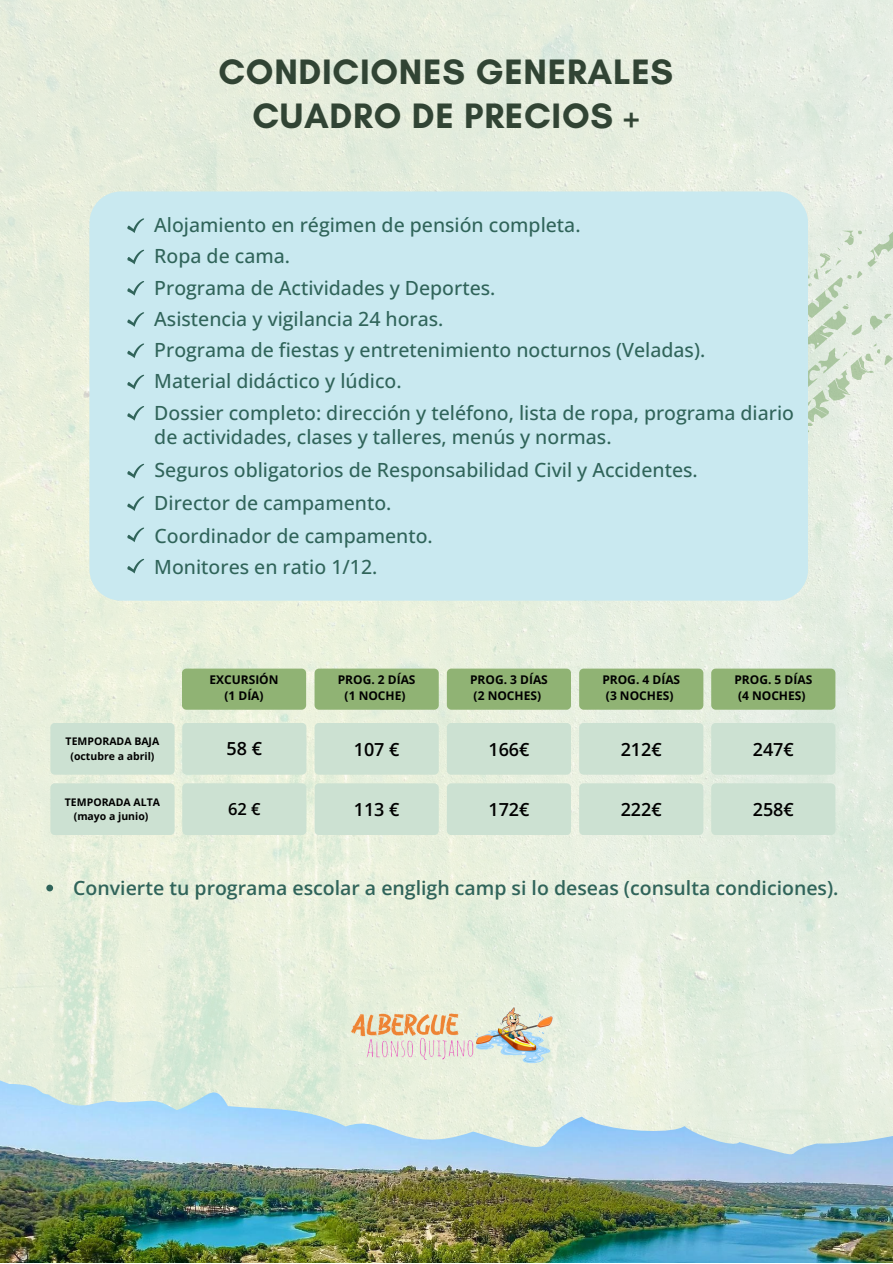
<style>
.page{position:relative;width:893px;height:1264px;background:#fff}
.page>*{position:absolute;margin:0;border:0;box-sizing:border-box;transform-origin:0 0}
.t1{font:700 36px "Glacial Indifference";letter-spacing:.02em;color:#314434}
.t2{font:500 19.5px/24.8px "Open Sans";color:#30645a}
.t3{font:600 19.5px "Open Sans";color:#30645a}
.t4{font:600 18px "Open Sans";color:#000}
.t5{font:600 16.5px "Open Sans";color:#000}
.t6{font:700 12px "Open Sans";color:#000}
.t7{font:700 10.5px "Open Sans";color:#000}
</style>
<div class="page">
<img style="left:0;top:0;width:892px;height:1071px">
<img style="left:0;top:1071px;width:892px;height:191px">
<svg style="left:808px;top:231px;width:84px;height:369px;background:#e0eadc"></svg>
<div style="left:89px;top:191px;width:719px;height:409px;background:#c9e9f0"></div>
<svg style="left:127px;top:218px;width:17px;height:15px"></svg>
<svg style="left:127px;top:250px;width:17px;height:14px"></svg>
<svg style="left:127px;top:281px;width:17px;height:14px"></svg>
<svg style="left:127px;top:312px;width:17px;height:15px"></svg>
<svg style="left:127px;top:343px;width:17px;height:15px"></svg>
<svg style="left:127px;top:375px;width:17px;height:14px"></svg>
<svg style="left:127px;top:406px;width:17px;height:14px"></svg>
<svg style="left:127px;top:496px;width:17px;height:15px"></svg>
<svg style="left:127px;top:464px;width:17px;height:14px"></svg>
<svg style="left:127px;top:527px;width:17px;height:15px"></svg>
<svg style="left:127px;top:559px;width:17px;height:14px"></svg>
<svg style="left:46px;top:884px;width:7px;height:7px"></svg>
<div style="left:182px;top:668px;width:124px;height:41px;background:#90b374;border-radius:4px"></div>
<div style="left:314px;top:668px;width:124px;height:41px;background:#90b374;border-radius:4px"></div>
<div style="left:447px;top:668px;width:124px;height:41px;background:#90b374;border-radius:4px"></div>
<div style="left:579px;top:668px;width:124px;height:41px;background:#90b374;border-radius:4px"></div>
<div style="left:711px;top:668px;width:124px;height:41px;background:#90b374;border-radius:4px"></div>
<div style="left:50px;top:783px;width:124px;height:52px;background:#cce1d2;border-radius:4px"></div>
<div style="left:50px;top:723px;width:124px;height:51px;background:#cce1d2;border-radius:4px"></div>
<div style="left:182px;top:783px;width:124px;height:52px;background:#cce1d2;border-radius:4px"></div>
<div style="left:182px;top:723px;width:124px;height:51px;background:#cce1d2;border-radius:4px"></div>
<div style="left:314px;top:783px;width:124px;height:52px;background:#cce1d2;border-radius:4px"></div>
<div style="left:314px;top:723px;width:124px;height:51px;background:#cce1d2;border-radius:4px"></div>
<div style="left:447px;top:783px;width:124px;height:52px;background:#cce1d2;border-radius:4px"></div>
<div style="left:447px;top:723px;width:124px;height:51px;background:#cce1d2;border-radius:4px"></div>
<div style="left:579px;top:783px;width:124px;height:52px;background:#cce1d2;border-radius:4px"></div>
<div style="left:579px;top:723px;width:124px;height:51px;background:#cce1d2;border-radius:4px"></div>
<div style="left:711px;top:783px;width:124px;height:52px;background:#cce1d2;border-radius:4px"></div>
<div style="left:711px;top:723px;width:124px;height:51px;background:#cce1d2;border-radius:4px"></div>
<img style="left:349px;top:1005px;width:206px;height:62px">
<p class="t1" style="left:218px;top:50px;width:456px">CONDICIONES GENERALES</p>
<p class="t1" style="left:252px;top:94px;width:388px">CUADRO DE PRECIOS +</p>
<p class="t2" style="left:154px;top:212px;width:428px">Alojamiento en régimen de pensión completa.</p>
<p class="t2" style="left:154px;top:243px;width:137px">Ropa de cama.</p>
<p class="t2" style="left:154px;top:275px;width:342px">Programa de Actividades y Deportes.</p>
<p class="t2" style="left:154px;top:306px;width:291px">Asistencia y vigilancia 24 horas.</p>
<p class="t2" style="left:154px;top:337px;width:552px">Programa de fiestas y entretenimiento nocturnos (Veladas).</p>
<p class="t2" style="left:154px;top:368px;width:249px">Material didáctico y lúdico.</p>
<p class="t2" style="left:154px;top:399px;width:641px">Dossier completo: dirección y teléfono, lista de ropa, programa diario de actividades, clases y talleres, menús y normas.</p>
<p class="t2" style="left:155px;top:457px;width:544px">Seguros obligatorios de Responsabilidad Civil y Accidentes.</p>
<p class="t2" style="left:154px;top:490px;width:238px">Director de campamento.</p>
<p class="t2" style="left:155px;top:522px;width:280px">Coordinador de campamento.</p>
<p class="t2" style="left:154px;top:553px;width:225px">Monitores en ratio 1/12.</p>
<p class="t6" style="left:209px;top:671px;width:71px">EXCURSIÓN</p>
<p class="t6" style="left:224px;top:687px;width:41px">(1 DÍA)</p>
<p class="t6" style="left:338px;top:671px;width:79px">PROG. 2 DÍAS</p>
<p class="t6" style="left:344px;top:687px;width:62px">(1 NOCHE)</p>
<p class="t6" style="left:470px;top:671px;width:79px">PROG. 3 DÍAS</p>
<p class="t6" style="left:473px;top:687px;width:69px">(2 NOCHES)</p>
<p class="t6" style="left:602px;top:671px;width:79px">PROG. 4 DÍAS</p>
<p class="t6" style="left:606px;top:687px;width:69px">(3 NOCHES)</p>
<p class="t6" style="left:734px;top:671px;width:79px">PROG. 5 DÍAS</p>
<p class="t6" style="left:738px;top:687px;width:69px">(4 NOCHES)</p>
<p class="t7" style="left:66px;top:734px;width:95px">TEMPORADA BAJA</p>
<p class="t7" style="left:70px;top:748px;width:85px">(octubre a abril)</p>
<p class="t4" style="left:226px;top:736px;width:37px">58 €</p>
<p class="t4" style="left:354px;top:736px;width:47px">107 €</p>
<p class="t4" style="left:488px;top:736px;width:43px">166€</p>
<p class="t4" style="left:620px;top:736px;width:43px">212€</p>
<p class="t4" style="left:752px;top:736px;width:43px">247€</p>
<p class="t7" style="left:65px;top:794px;width:97px">TEMPORADA ALTA</p>
<p class="t7" style="left:74px;top:809px;width:76px">(mayo a junio)</p>
<p class="t5" style="left:228px;top:797px;width:34px">62 €</p>
<p class="t4" style="left:354px;top:796px;width:47px">113 €</p>
<p class="t4" style="left:488px;top:796px;width:43px">172€</p>
<p class="t4" style="left:620px;top:796px;width:43px">222€</p>
<p class="t4" style="left:752px;top:796px;width:43px">258€</p>
<p class="t3" style="left:73px;top:874px;width:766px">Convierte tu programa escolar a engligh camp si lo deseas (consulta condiciones).</p>
</div>
